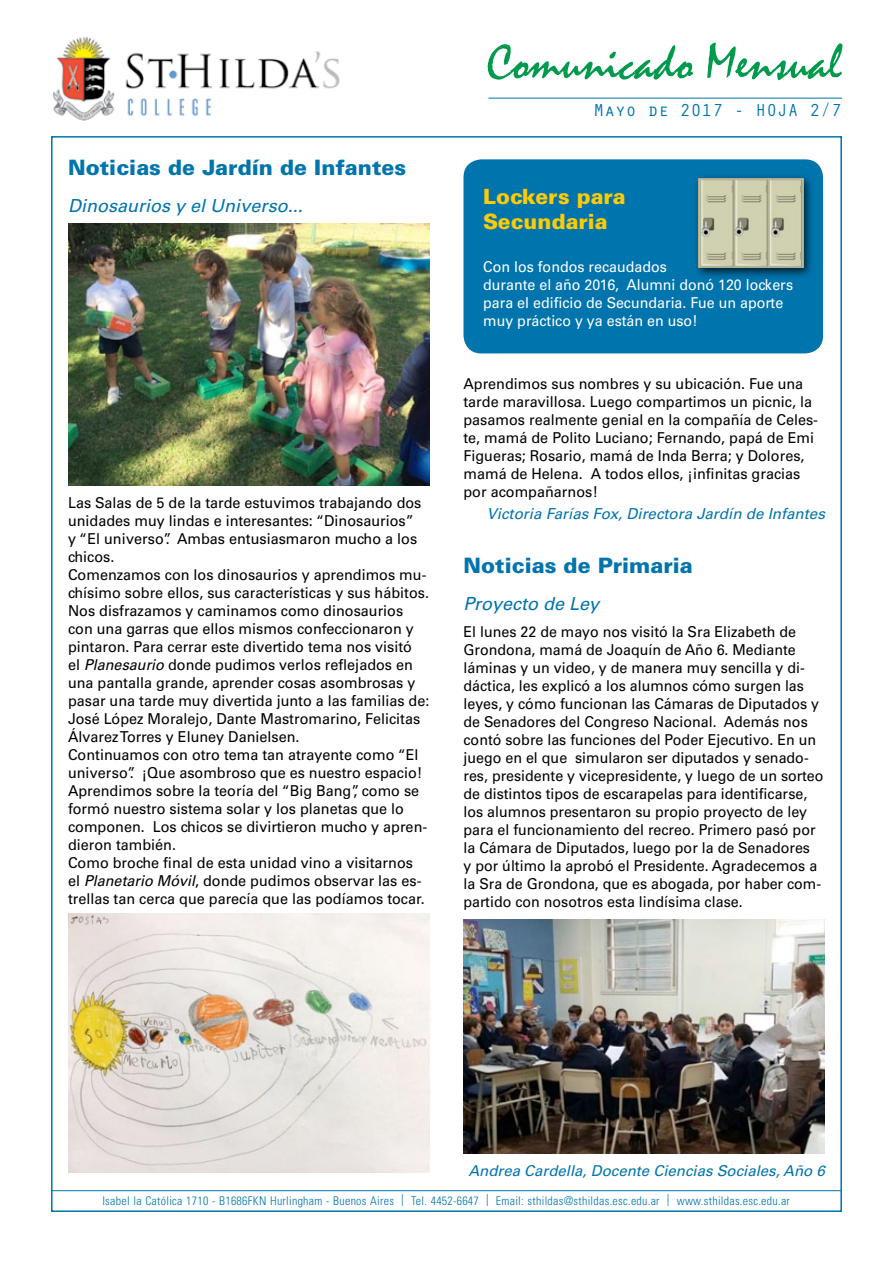
<style>
.page{position:relative;width:893px;height:1263px;background:#fff}
.page>*{position:absolute;margin:0;border:0;box-sizing:border-box;transform-origin:0 0}
.t1{font:51px "Mistral";color:#009a4c}
.t2{font:900 21.15px "Univers LT Std";color:#0074ad}
.t3{font:900 21px/25.2px "Univers LT Std";color:#ffcb05}
.t4{font:italic 18px "Univers LT Std";color:#0074ad}
.t5{font:18px "Orator Std";color:#0074ad}
.t6{font:italic 15.15px "Univers LT Std";color:#0074ad}
.t7{font:15px/18px "Univers LT Std";color:#000;scale:.96 1}
.t8{font:15px/18px "Univers LT Std";color:#000;scale:.95 1}
.t9{font:15px/18px "Univers LT Std";color:#fff;scale:.95 1}
.t10{font:italic 15px "Univers LT Std";color:#0074ad}
.t11{font:300 condensed 12px "Univers LT Std";letter-spacing:.02em;color:#0074ad}
.s1{font-style:italic}
</style>
<div class="page">
<img style="left:52px;top:37px;width:288px;height:84px">
<hr style="left:488px;top:98px;width:354px;height:1px;background:#0074ad">
<hr style="left:51px;top:1190px;width:791px;height:1px;background:#0074ad">
<div style="left:463px;top:159px;width:360px;height:194px;background:#0074ad;border-radius:18px"></div>
<div style="left:693px;top:174px;width:122px;height:105px;background:#000;opacity:.75"></div>
<img style="left:698px;top:179px;width:105px;height:89px">
<img style="left:68px;top:224px;width:361px;height:261px">
<img style="left:463px;top:919px;width:362px;height:234px">
<img style="left:68px;top:913px;width:361px;height:260px">
<h1 class="t1" style="left:487px;top:40px;width:356px">Comunicado Mensual</h1>
<h2 class="t2" style="left:68px;top:154px;width:340px">Noticias de Jardín de Infantes</h2>
<p class="t4" style="left:68px;top:195px;width:236px">Dinosaurios y el Universo...</p>
<p class="t7" style="left:68px;top:494px;width:378px">Las Salas de 5 de la tarde estuvimos trabajando dos unidades muy lindas e interesantes: “Dinosaurios”<br>y “El universo”. Ambas entusiasmaron mucho a los chicos.<br>Comenzamos con los dinosaurios y aprendimos mu&shy;chísimo sobre ellos, sus características y sus hábitos.<br>Nos disfrazamos y caminamos como dinosaurios con una garras que ellos mismos confeccionaron y pintaron. Para cerrar este divertido tema nos visitó<br>el <span class="s1">Planesaurio</span> donde pudimos verlos reflejados en una pantalla grande, aprender cosas asombrosas y pasar una tarde muy divertida junto a las familias de:<br>José López Moralejo, Dante Mastromarino, Felicitas Álvarez Torres y Eluney Danielsen.<br>Continuamos con otro tema tan atrayente como “El universo”. ¡Que asombroso que es nuestro espacio!<br>Aprendimos sobre la teoría del “Big Bang”, como se formó nuestro sistema solar y los planetas que lo componen. Los chicos se divirtieron mucho y apren&shy;dieron también.<br>Como broche final de esta unidad vino a visitarnos<br>el <span class="s1">Planetario Móvil</span>, donde pudimos observar las es&shy;trellas tan cerca que parecía que las podíamos tocar.</p>
<p class="t5" style="left:593px;top:97px;width:250px">Mayo de 2017 - HOJA 2/7</p>
<h3 class="t3" style="left:483px;top:183px;width:144px">Lockers para<br>Secundaria</h3>
<p class="t9" style="left:483px;top:258px;width:328px">Con los fondos recaudados<br>durante el año 2016, Alumni donó 120 lockers para el edificio de Secundaria. Fue un aporte muy práctico y ya están en uso!</p>
<p class="t7" style="left:463px;top:375px;width:371px">Aprendimos sus nombres y su ubicación. Fue una tarde maravillosa. Luego compartimos un picnic, la pasamos realmente genial en la compañía de Celes&shy;te, mamá de Polito Luciano; Fernando, papá de Emi Figueras; Rosario, mamá de Inda Berra; y Dolores, mamá de Helena. A todos ellos, ¡infinitas gracias por acompañarnos!</p>
<p class="t6" style="left:487px;top:505px;width:340px">Victoria Farías Fox, Directora Jardín de Infantes</p>
<h2 class="t2" style="left:463px;top:553px;width:231px">Noticias de Primaria</h2>
<p class="t4" style="left:463px;top:593px;width:137px">Proyecto de Ley</p>
<p class="t8" style="left:463px;top:623px;width:380px">El lunes 22 de mayo nos visitó la Sra Elizabeth de Grondona, mamá de Joaquín de Año 6. Mediante láminas y un video, y de manera muy sencilla y di&shy;dáctica, les explicó a los alumnos cómo surgen las leyes, y cómo funcionan las Cámaras de Diputados y de Senadores del Congreso Nacional. Además nos contó sobre las funciones del Poder Ejecutivo. En un juego en el que simularon ser diputados y senado&shy;res, presidente y vicepresidente, y luego de un sorteo de distintos tipos de escarapelas para identificarse, los alumnos presentaron su propio proyecto de ley para el funcionamiento del recreo. Primero pasó por la Cámara de Diputados, luego por la de Senadores<br>y por último la aprobó el Presidente. Agradecemos a la Sra de Grondona, que es abogada, por haber com&shy;partido con nosotros esta lindísima clase.</p>
<p class="t10" style="left:468px;top:1161px;width:358px">Andrea Cardella, Docente Ciencias Sociales, Año 6</p>
<p class="t11" style="left:102px;top:1193px;width:689px">Isabel la Católica 1710 - B1686FKN Hurlingham - Buenos Aires | Tel. 4452-6647 | Email: sthildas@sthildas.esc.edu.ar | www.sthildas.esc.edu.ar</p>
</div>
